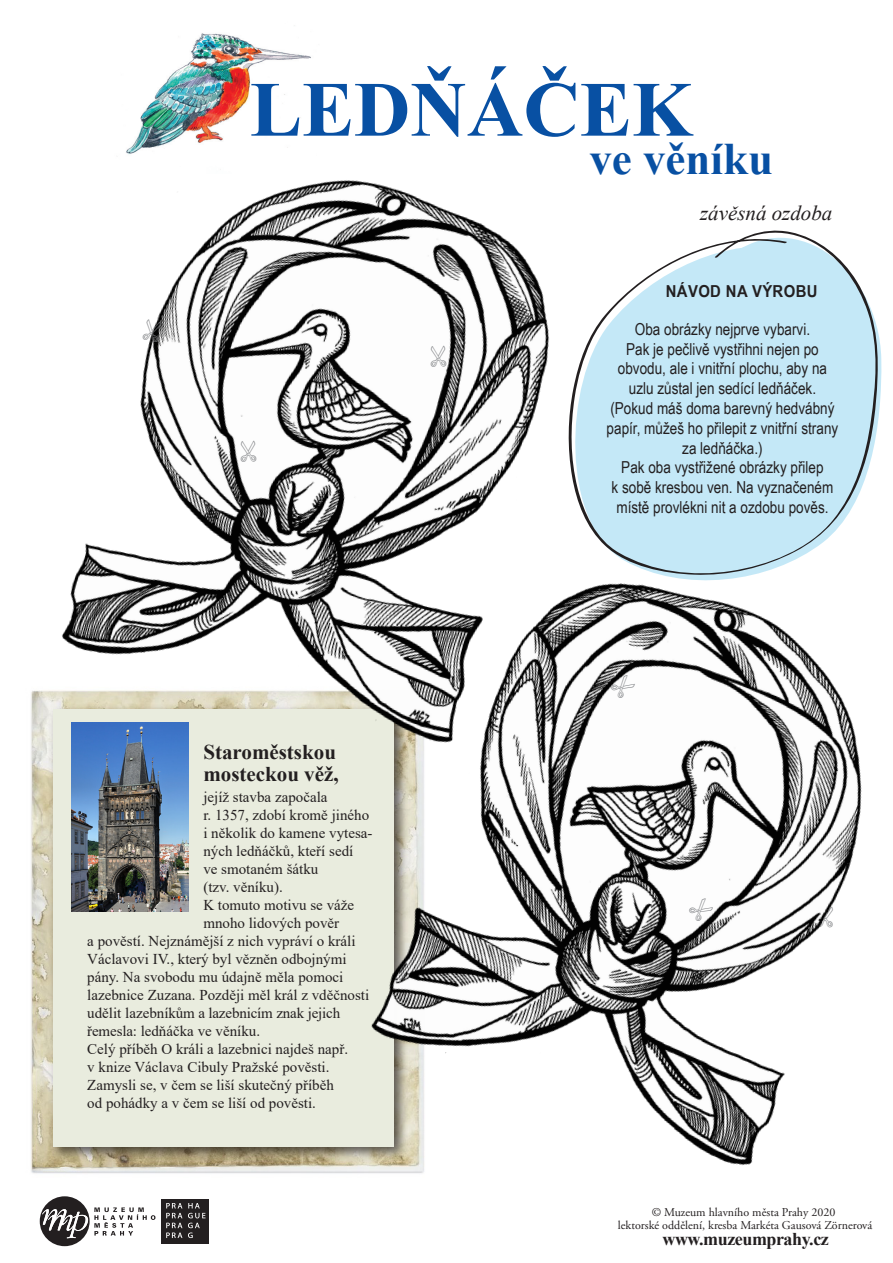
<style>
.page{position:relative;width:893px;height:1263px;background:#fff}
.page>*{position:absolute;margin:0;border:0;box-sizing:border-box;transform-origin:0 0}
.t1{font:700 78.15px "Times New Roman";color:#0850a3}
.t2{font:700 45px "Times New Roman";color:#0850a3}
.t3{font:700 21px/21.6px "Times New Roman";color:#231f20}
.t4{font:italic 21px "Times New Roman";color:#231f20}
.t5{font:700 18px "Times New Roman";letter-spacing:-.025em;color:#231f20}
.t6{font:16.5px/19.8px "Arial Narrow";color:#231f20;text-align:center}
.t7{font:700 16.5px "Arial Narrow";letter-spacing:.02em;color:#231f20;scale:1.1 1}
.t8{font:15px "Times New Roman";color:#231f20}
.t9{font:12px/13.5px "Adobe Garamond Pro";color:#231f20;text-align:center}
</style>
<div class="page">
<img style="left:146px;top:33px;width:165px;height:76px">
<img style="left:31px;top:772px;width:305px;height:402px">
<img style="left:46px;top:772px;width:290px;height:393px">
<div style="left:53px;top:709px;width:341px;height:437px;background:#e9ecde"></div>
<img style="left:31px;top:109px;width:518px;height:663px">
<img style="left:336px;top:513px;width:526px;height:661px">
<svg style="left:40px;top:1196px;width:115px;height:50px"></svg>
<div style="left:162px;top:1198px;width:23px;height:45px;background:#231f20"></div>
<div style="left:186px;top:1198px;width:23px;height:45px;background:#231f20"></div>
<svg style="left:166px;top:1203px;width:16px;height:35px"></svg>
<svg style="left:188px;top:1203px;width:18px;height:35px"></svg>
<img style="left:71px;top:722px;width:117px;height:189px">
<svg style="left:567px;top:230px;width:312px;height:347px;fill:#c4e8f7"></svg>
<svg style="left:817px;top:906px;width:17px;height:22px"></svg>
<svg style="left:688px;top:897px;width:26px;height:25px"></svg>
<svg style="left:240px;top:440px;width:16px;height:22px"></svg>
<svg style="left:142px;top:318px;width:20px;height:24px"></svg>
<svg style="left:430px;top:345px;width:16px;height:22px"></svg>
<svg style="left:610px;top:673px;width:26px;height:26px"></svg>
<h1 class="t1" style="left:250px;top:53px;width:444px">LEDŇÁČEK</h1>
<h2 class="t2" style="left:589px;top:126px;width:185px">ve věníku</h2>
<h3 class="t4" style="left:700px;top:199px;width:134px">závěsná ozdoba</h3>
<p class="t7" style="left:666px;top:279px;width:139px">NÁVOD NA VÝROBU</p>
<h3 class="t3" style="left:203px;top:741px;width:137px">Staroměstskou mosteckou věž,</h3>
<p class="t8" style="left:203px;top:787px;width:126px">jejíž stavba započala</p>
<p class="t8" style="left:203px;top:805px;width:167px">r. 1357, zdobí kromě jiného</p>
<p class="t8" style="left:203px;top:823px;width:171px">i několik do kamene vytesa-</p>
<p class="t8" style="left:203px;top:841px;width:151px">ných ledňáčků, kteří sedí</p>
<p class="t8" style="left:203px;top:859px;width:116px">ve smotaném šátku</p>
<p class="t8" style="left:203px;top:877px;width:81px">(tzv. věníku).</p>
<p class="t8" style="left:203px;top:895px;width:152px">K tomuto motivu se váže</p>
<p class="t8" style="left:203px;top:913px;width:137px">mnoho lidových pověr</p>
<p class="t8" style="left:87px;top:931px;width:270px">a pověstí. Nejznámější z nich vypráví o králi</p>
<p class="t8" style="left:87px;top:949px;width:261px">Václavovi IV., který byl vězněn odbojnými</p>
<p class="t8" style="left:87px;top:967px;width:258px">pány. Na svobodu mu údajně měla pomoci</p>
<p class="t8" style="left:87px;top:985px;width:284px">lazebnice Zuzana. Později měl král z vděčnosti</p>
<p class="t8" style="left:87px;top:1003px;width:254px">udělit lazebníkům a lazebnicím znak jejich</p>
<p class="t8" style="left:87px;top:1021px;width:174px">řemesla: ledňáčka ve věníku.</p>
<p class="t8" style="left:87px;top:1039px;width:262px">Celý příběh O králi a lazebnici najdeš např.</p>
<p class="t8" style="left:87px;top:1057px;width:244px">v knize Václava Cibuly Pražské pověsti.</p>
<p class="t8" style="left:87px;top:1075px;width:248px">Zamysli se, v čem se liší skutečný příběh</p>
<p class="t8" style="left:87px;top:1093px;width:230px">od pohádky a v čem se liší od pověsti.</p>
<p class="t6" style="left:607px;top:318px;width:233px">Oba obrázky nejprve vybarvi.<br>Pak je pečlivě vystřihni nejen po obvodu, ale i vnitřní plochu, aby na uzlu zůstal jen sedící ledňáček. (Pokud máš doma barevný hedvábný papír, můžeš ho přilepit z vnitřní strany za ledňáčka.)<br>Pak oba vystřižené obrázky přilep<br>k sobě kresbou ven. Na vyznačeném místě provlékni nit a ozdobu pověs.</p>
<p class="t9" style="left:618px;top:1205px;width:256px">© Muzeum hlavního města Prahy 2020<br>lektorské oddělení, kresba Markéta Gausová Zörnerová</p>
<p class="t5" style="left:662px;top:1226px;width:168px">www.muzeumprahy.cz</p>
</div>
